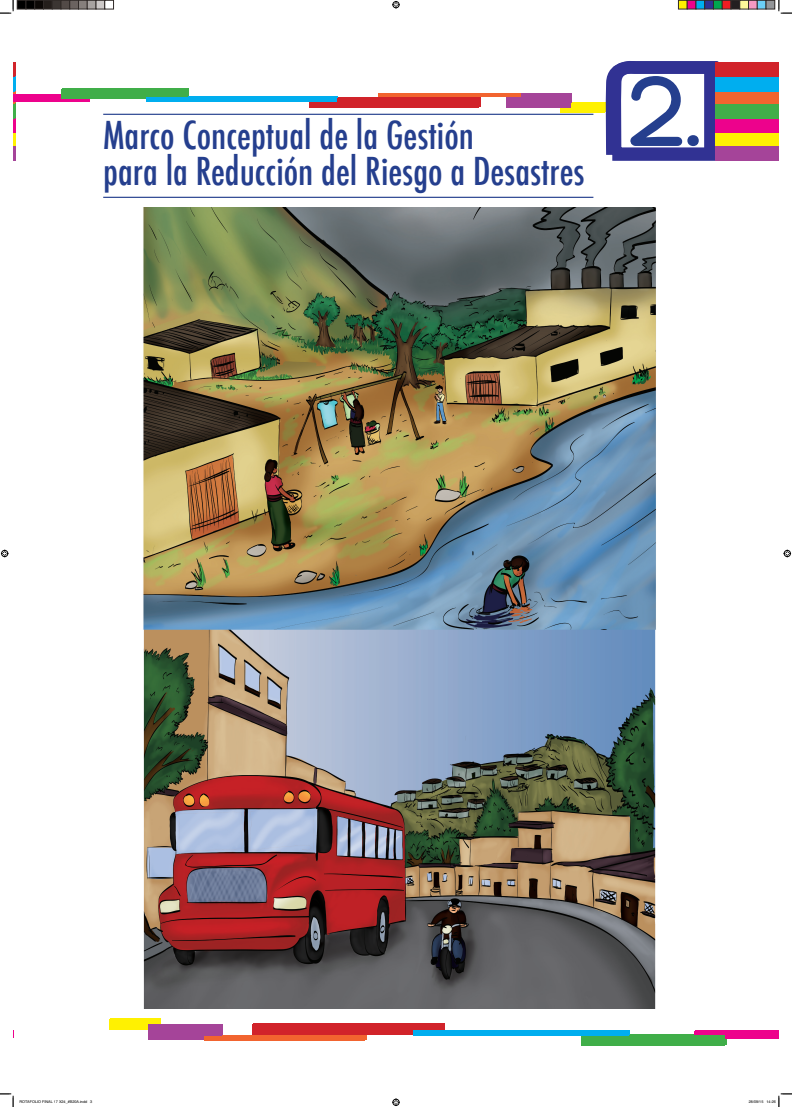
<style>
.page{position:relative;width:792px;height:1107px;background:#fff}
.page>*{position:absolute;margin:0;border:0;box-sizing:border-box;transform-origin:0 0}
.t1{font:106.25px "Hero";color:#253f8e}
.t2{font:500 condensed 37.5px "Futura";color:#253f8e}
.t3{font:3.75px "Helvetica";color:#000}
</style>
<div class="page">
<hr style="left:13px;top:62px;width:3px;height:14px;background:#d1232a">
<hr style="left:13px;top:132px;width:3px;height:14px;background:#fff101">
<hr style="left:13px;top:146px;width:3px;height:14px;background:#a54499">
<hr style="left:13px;top:90px;width:3px;height:14px;background:#f2642f">
<hr style="left:13px;top:118px;width:3px;height:14px;background:#ed028c">
<hr style="left:13px;top:104px;width:3px;height:14px;background:#40ae49">
<hr style="left:13px;top:76px;width:3px;height:15px;background:#00aeef">
<div style="left:311px;top:98px;width:169px;height:9px;background:#d1232a"></div>
<div style="left:561px;top:102px;width:45px;height:10px;background:#fff101"></div>
<div style="left:507px;top:93px;width:64px;height:14px;background:#a54499"></div>
<hr style="left:380px;top:93px;width:142px;height:4px;background:#f2642f">
<div style="left:13px;top:94px;width:76px;height:7px;background:#ed028c"></div>
<div style="left:62px;top:88px;width:127px;height:10px;background:#40ae49"></div>
<hr style="left:147px;top:97px;width:191px;height:4px;background:#00aeef">
<div style="left:716px;top:62px;width:62px;height:14px;background:#d1232a"></div>
<div style="left:253px;top:1023px;width:192px;height:10px;background:#d1232a"></div>
<div style="left:110px;top:1018px;width:51px;height:10px;background:#fff101"></div>
<div style="left:149px;top:1023px;width:74px;height:16px;background:#a54499"></div>
<hr style="left:206px;top:1035px;width:160px;height:4px;background:#f2642f">
<div style="left:583px;top:1033px;width:143px;height:11px;background:#40ae49"></div>
<div style="left:414px;top:1029px;width:215px;height:6px;background:#fff"></div>
<hr style="left:103px;top:197px;width:490px;height:1px;background:#253f8e">
<hr style="left:103px;top:114px;width:490px;height:1px;background:#253f8e">
<img style="left:143px;top:207px;width:513px;height:801px">
<div style="left:309px;top:98px;width:170px;height:10px;background:#d1232a"></div>
<div style="left:560px;top:103px;width:45px;height:9px;background:#fff101"></div>
<div style="left:505px;top:94px;width:65px;height:14px;background:#a54499"></div>
<hr style="left:378px;top:94px;width:142px;height:3px;background:#f2642f">
<div style="left:13px;top:95px;width:75px;height:7px;background:#ed028c"></div>
<div style="left:61px;top:89px;width:126px;height:9px;background:#40ae49"></div>
<div style="left:146px;top:97px;width:190px;height:5px;background:#00aeef"></div>
<svg style="left:598px;top:61px;width:121px;height:100px"></svg>
<div style="left:715px;top:63px;width:63px;height:14px;background:#d1232a"></div>
<div style="left:715px;top:133px;width:63px;height:14px;background:#fff101"></div>
<div style="left:715px;top:147px;width:63px;height:14px;background:#a54499"></div>
<div style="left:715px;top:90px;width:63px;height:14px;background:#f2642f"></div>
<div style="left:715px;top:119px;width:63px;height:14px;background:#ed028c"></div>
<div style="left:715px;top:104px;width:63px;height:15px;background:#40ae49"></div>
<div style="left:715px;top:77px;width:63px;height:14px;background:#00aeef"></div>
<div style="left:252px;top:1024px;width:191px;height:10px;background:#d1232a"></div>
<div style="left:109px;top:1018px;width:50px;height:11px;background:#fff101"></div>
<div style="left:148px;top:1024px;width:73px;height:15px;background:#a54499"></div>
<hr style="left:204px;top:1035px;width:161px;height:4px;background:#f2642f">
<div style="left:693px;top:1030px;width:85px;height:8px;background:#ed028c"></div>
<div style="left:581px;top:1034px;width:143px;height:11px;background:#40ae49"></div>
<div style="left:412px;top:1030px;width:216px;height:5px;background:#00aeef"></div>
<svg style="left:0;top:0;width:14px;height:14px"></svg>
<svg style="left:778px;top:0;width:13px;height:14px"></svg>
<svg style="left:392px;top:1px;width:7px;height:7px"></svg>
<svg style="left:392px;top:1098px;width:7px;height:7px"></svg>
<svg style="left:1px;top:549px;width:7px;height:8px"></svg>
<svg style="left:783px;top:549px;width:7px;height:8px"></svg>
<div style="left:17px;top:0;width:9px;height:9px;background:#000"></div>
<div style="left:17px;top:0;width:9px;height:9px;border:1px solid #302a28"></div>
<div style="left:26px;top:0;width:9px;height:9px;background:#000"></div>
<div style="left:26px;top:0;width:9px;height:9px;border:1px solid #302a28"></div>
<div style="left:35px;top:0;width:8px;height:9px;background:#0c0806"></div>
<div style="left:34px;top:0;width:10px;height:9px;border:1px solid #302a28"></div>
<div style="left:43px;top:0;width:9px;height:9px;background:#241e1b"></div>
<div style="left:43px;top:0;width:9px;height:9px;border:1px solid #302a28"></div>
<div style="left:52px;top:0;width:9px;height:9px;background:#3b3532"></div>
<div style="left:61px;top:0;width:9px;height:9px;background:#524a47"></div>
<div style="left:61px;top:0;width:9px;height:9px;border:1px solid #302a28"></div>
<div style="left:70px;top:0;width:8px;height:9px;background:#6b6360"></div>
<div style="left:69px;top:0;width:10px;height:9px;border:1px solid #302a28"></div>
<div style="left:78px;top:0;width:9px;height:9px;background:#867f7c"></div>
<div style="left:78px;top:0;width:10px;height:9px;border:1px solid #302a28"></div>
<div style="left:87px;top:0;width:9px;height:9px;background:#a7a2a0"></div>
<div style="left:87px;top:0;width:9px;height:9px;border:1px solid #302a28"></div>
<div style="left:96px;top:0;width:9px;height:9px;background:#cdc9c8"></div>
<div style="left:96px;top:0;width:9px;height:9px;border:1px solid #302a28"></div>
<div style="left:104px;top:0;width:10px;height:9px;border:1px solid #302a28"></div>
<div style="left:678px;top:0;width:9px;height:9px;background:#fff101"></div>
<div style="left:678px;top:0;width:9px;height:9px;border:1px solid #302a28"></div>
<div style="left:687px;top:0;width:8px;height:9px;background:#ed028c"></div>
<div style="left:686px;top:0;width:10px;height:9px;border:1px solid #302a28"></div>
<div style="left:695px;top:0;width:9px;height:9px;background:#00aeef"></div>
<div style="left:695px;top:0;width:9px;height:9px;border:1px solid #302a28"></div>
<div style="left:704px;top:0;width:9px;height:9px;background:#2e3092"></div>
<div style="left:704px;top:0;width:9px;height:9px;border:1px solid #302a28"></div>
<div style="left:713px;top:0;width:9px;height:9px;background:#00a54f"></div>
<div style="left:712px;top:0;width:10px;height:9px;border:1px solid #302a28"></div>
<div style="left:722px;top:0;width:8px;height:9px;background:#ee1d23"></div>
<div style="left:721px;top:0;width:10px;height:9px;border:1px solid #302a28"></div>
<div style="left:730px;top:0;width:9px;height:9px;background:#231f20"></div>
<div style="left:730px;top:0;width:9px;height:9px;border:1px solid #302a28"></div>
<div style="left:739px;top:0;width:9px;height:9px;background:#fff79a"></div>
<div style="left:739px;top:0;width:9px;height:9px;border:1px solid #302a28"></div>
<div style="left:748px;top:0;width:9px;height:9px;background:#f499c2"></div>
<div style="left:748px;top:0;width:9px;height:9px;border:1px solid #302a28"></div>
<div style="left:757px;top:0;width:8px;height:9px;background:#6bcff6"></div>
<div style="left:756px;top:0;width:10px;height:9px;border:1px solid #302a28"></div>
<div style="left:765px;top:0;width:9px;height:9px;background:#939598"></div>
<div style="left:765px;top:0;width:9px;height:9px;border:1px solid #302a28"></div>
<svg style="left:0;top:1093px;width:14px;height:13px"></svg>
<svg style="left:778px;top:1093px;width:13px;height:13px"></svg>
<p class="t2" style="left:103px;top:111px;width:372px">Marco Conceptual de la Gestión</p>
<p class="t2" style="left:103px;top:147px;width:482px">para la Reducción del Riesgo a Desastres</p>
<p class="t1" style="left:626px;top:56px;width:77px">2.</p>
<p class="t3" style="left:19px;top:1098px;width:74px">ROTAFOLIO FINAL 17 X24_#B20A.indd 3</p>
<p class="t3" style="left:748px;top:1098px;width:29px">28/09/15 14:26</p>
</div>
